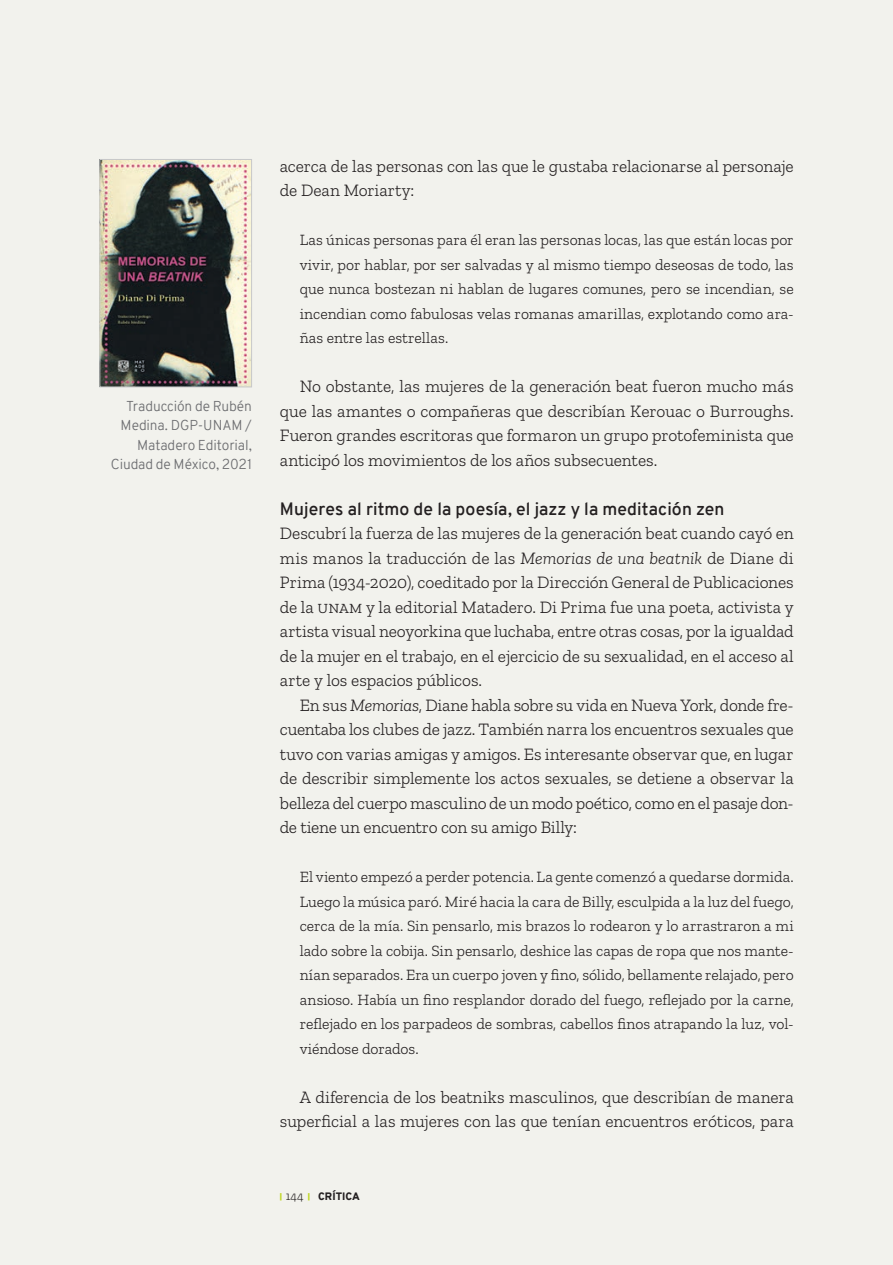
<style>
.page{position:relative;width:893px;height:1265px;background:#f2f2ed}
.page>*{position:absolute;margin:0;border:0;box-sizing:border-box;transform-origin:0 0}
.Cuerpo_del_texto{font:300 17.5px/24.5px "Zilla Slab";letter-spacing:-.01em;color:#231f20;text-align:justify}
.Cuerpo_de_texto_prim{font:300 17.5px/24.5px "Zilla Slab";letter-spacing:-.005em;color:#231f20;text-align:justify}
.Reseña_subtítulo{font:600 17.5px "Overpass";letter-spacing:.005em;color:#231f20}
.Sangrado_primer_párr{font:300 15.75px/24.5px "Zilla Slab";color:#231f20;text-align:justify}
.Reseña_ficha_pág__iz{font:300 14px/19.2px "Overpass";letter-spacing:-.01em;color:#6c6d70;text-align:right}
.t1{font:900 10.5px "Overpass";letter-spacing:.01em;color:#231f20}
.s1{font-style:italic}
.s2{font-family:"Zilla Slab";font-weight:300;font-size:12.25px}
</style>
<div class="page">
<svg style="left:280px;top:1193px;width:2px;height:7px"></svg>
<svg style="left:308px;top:1193px;width:2px;height:7px"></svg>
<img style="left:102px;top:161px;width:148px;height:224px">
<div style="left:100px;top:159px;width:152px;height:228px;border:1px solid #c7c8ca"></div>
<p class="Reseña_ficha_pág__iz" style="left:111px;top:397px;width:142px">Traducción de Rubén<br>Medina. DGP-UNAM /<br>Matadero Editorial,<br>Ciudad de México, 2021</p>
<p class="Cuerpo_del_texto" style="left:280px;top:154px;width:515px">acerca de las personas con las que le gustaba relacionarse al personaje de Dean Moriarty:</p>
<p class="Sangrado_primer_párr" style="left:300px;top:228px;width:496px">Las únicas personas para él eran las personas locas, las que están locas por vivir, por hablar, por ser salvadas y al mismo tiempo deseosas de todo, las que nunca bostezan ni hablan de lugares comunes, pero se incendian, se incendian como fabulosas velas romanas amarillas, explotando como ara&shy;ñas entre las estrellas.</p>
<p class="Cuerpo_del_texto" style="left:280px;top:374px;width:515px;text-indent:20px">No obstante, las mujeres de la generación beat fueron mucho más que las amantes o compañeras que describían Kerouac o Burroughs.<br>Fueron grandes escritoras que formaron un grupo protofeminista que anticipó los movimientos de los años subsecuentes.</p>
<p class="Reseña_subtítulo" style="left:280px;top:496px;width:446px">Mujeres al ritmo de la poesía, el jazz y la meditación zen</p>
<p class="Cuerpo_de_texto_prim" style="left:280px;top:521px;width:515px">Descubrí la fuerza de las mujeres de la generación beat cuando cayó en mis manos la traducción de las <span class="s1">Memorias de una beatnik</span> de Diane di Prima (1934-2020), coeditado por la Dirección General de Publicaciones de la UNAM y la editorial Matadero. Di Prima fue una poeta, activista y artista visual neoyorkina que luchaba, entre otras cosas, por la igualdad de la mujer en el trabajo, en el ejercicio de su sexualidad, en el acceso al arte y los espacios públicos.</p>
<p class="Cuerpo_del_texto" style="left:280px;top:693px;width:515px;text-indent:20px">En sus <span class="s1">Memorias</span>, Diane habla sobre su vida en Nueva York, donde fre&shy;cuentaba los clubes de jazz. También narra los encuentros sexuales que tuvo con varias amigas y amigos. Es interesante observar que, en lugar de describir simplemente los actos sexuales, se detiene a observar la belleza del cuerpo masculino de un modo poético, como en el pasaje don&shy;de tiene un encuentro con su amigo Billy:</p>
<p class="Sangrado_primer_párr" style="left:300px;top:865px;width:496px">El viento empezó a perder potencia. La gente comenzó a quedarse dormida.<br>Luego la música paró. Miré hacia la cara de Billy, esculpida a la luz del fuego, cerca de la mía. Sin pensarlo, mis brazos lo rodearon y lo arrastraron a mi lado sobre la cobija. Sin pensarlo, deshice las capas de ropa que nos mante&shy;nían separados. Era un cuerpo joven y fino, sólido, bellamente relajado, pero ansioso. Había un fino resplandor dorado del fuego, reflejado por la carne, reflejado en los parpadeos de sombras, cabellos finos atrapando la luz, vol&shy;viéndose dorados.</p>
<p class="Cuerpo_del_texto" style="left:280px;top:1085px;width:515px;text-align:right">A diferencia de los beatniks masculinos, que describían de manera superficial a las mujeres con las que tenían encuentros eróticos, para</p>
<p class="t1" style="left:286px;top:1189px;width:76px"><span class="s2">144</span> CRÍTICA</p>
</div>
